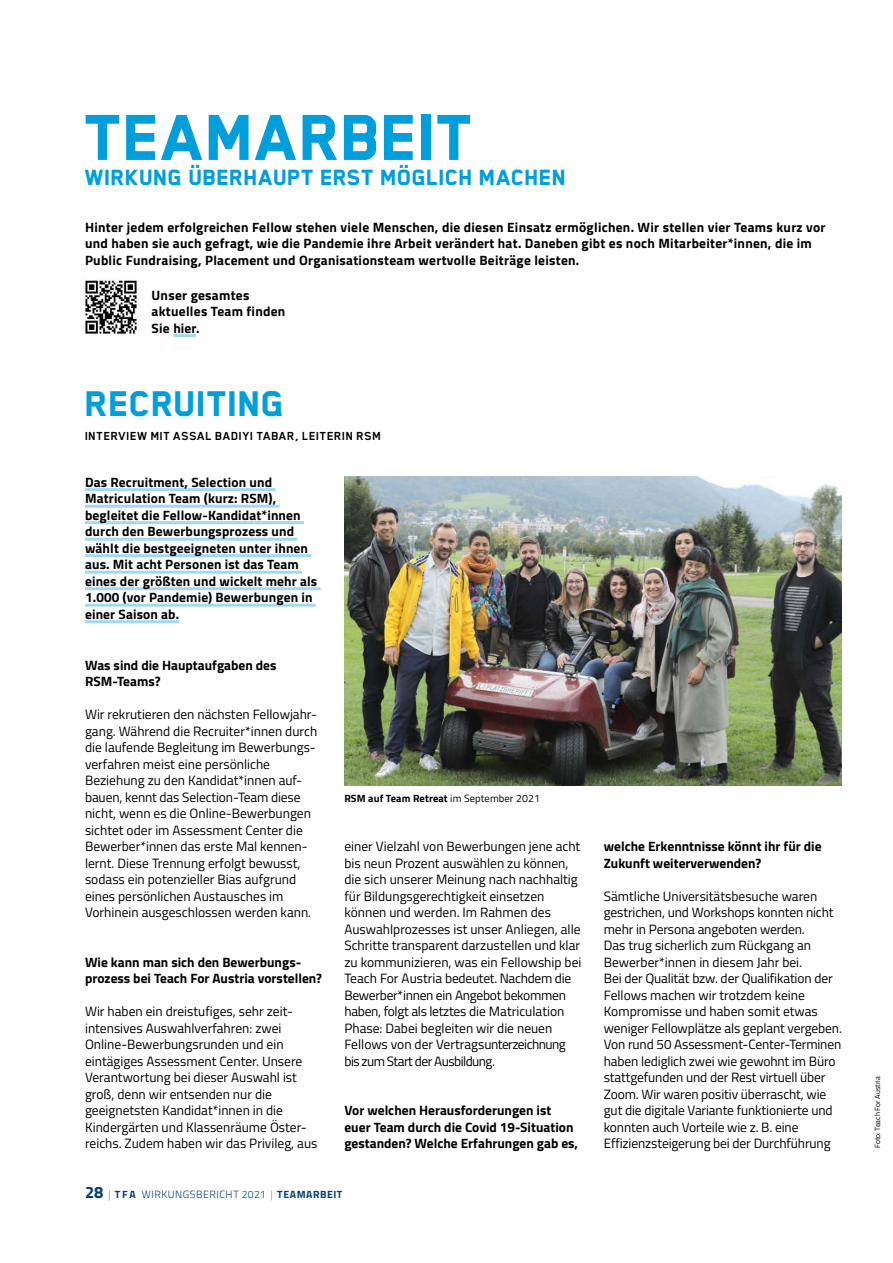
<style>
.page{position:relative;width:893px;height:1263px;background:#fff}
.page>*{position:absolute;margin:0;border:0;box-sizing:border-box;transform-origin:0 0}
.headline{font:800 75px "Blender Pro";letter-spacing:.005em;color:#009edb}
.headline-2{font:800 41.25px "Blender Pro";letter-spacing:-.005em;color:#009edb}
.headline-3{font:800 25.5px "Blender Pro";letter-spacing:.005em;color:#009edb}
.Copy{font:13.5px/16.5px "Titillium Web";color:#000}
.Copy-2{font:700 13.5px/16.5px "Titillium Web";letter-spacing:.01em;color:#000}
.Headline_2{font:700 13.5px "Blender Pro";letter-spacing:.025em;color:#000}
.t1{font:300 10.5px "Titillium Web";letter-spacing:.05em;color:#003e7b}
.Copy-3{font:700 10.5px "Titillium Web";letter-spacing:.01em;color:#000}
.Copy-4{font:7.5px "Titillium Web";color:#000}
.s1{font-weight:400}
.s2{font-weight:700;font-size:16.5px}
.s3{font-weight:100}
.s4{font-weight:700}
</style>
<div class="page">
<hr style="left:173px;top:334px;width:23px;height:3px;background:#a1d9f4">
<hr style="left:85px;top:488px;width:190px;height:3px;background:#a1d9f4">
<hr style="left:85px;top:505px;width:195px;height:3px;background:#a1d9f4">
<hr style="left:85px;top:521px;width:219px;height:3px;background:#a1d9f4">
<hr style="left:85px;top:538px;width:212px;height:3px;background:#a1d9f4">
<hr style="left:85px;top:554px;width:226px;height:3px;background:#a1d9f4">
<hr style="left:85px;top:571px;width:217px;height:3px;background:#a1d9f4">
<hr style="left:85px;top:587px;width:236px;height:3px;background:#a1d9f4">
<hr style="left:85px;top:604px;width:231px;height:3px;background:#a1d9f4">
<hr style="left:85px;top:620px;width:94px;height:3px;background:#a1d9f4">
<img style="left:85px;top:280px;width:52px;height:54px">
<img style="left:344px;top:476px;width:498px;height:309px">
<p class="headline" style="left:85px;top:97px;width:391px">TEAMARBEIT</p>
<p class="headline-3" style="left:85px;top:164px;width:483px">WIRKUNG ÜBERHAUPT ERST MÖGLICH MACHEN</p>
<p class="Copy-2" style="left:85px;top:218px;width:742px">Hinter jedem erfolgreichen Fellow stehen viele Menschen, die diesen Einsatz ermöglichen. Wir stellen vier Teams kurz vor und haben sie auch gefragt, wie die Pandemie ihre Arbeit verändert hat. Daneben gibt es noch Mitarbeiter*innen, die im<br>Public Fundraising, Placement und Organisationsteam wertvolle Beiträge leisten.</p>
<p class="Copy-2" style="left:152px;top:286px;width:135px">Unser gesamtes aktuelles Team finden<br>Sie hier.</p>
<p class="headline-2" style="left:85px;top:381px;width:201px">RECRUITING</p>
<p class="Headline_2" style="left:85px;top:428px;width:298px">INTERVIEW MIT ASSAL BADIYI TABAR, LEITERIN RSM</p>
<p class="Copy-2" style="left:85px;top:473px;width:234px">Das Recruitment, Selection und Matriculation Team (kurz: RSM), begleitet die Fellow-Kandidat*innen durch den Bewerbungsprozess und wählt die bestgeeigneten unter ihnen aus. Mit acht Personen ist das Team eines der größten und wickelt mehr als 1.000 (vor Pandemie) Bewerbungen in einer Saison ab.</p>
<p class="Copy-2" style="left:85px;top:656px;width:193px">Was sind die Hauptaufgaben des<br>RSM-Teams?</p>
<p class="Copy" style="left:85px;top:705px;width:234px">Wir rekrutieren den nächsten Fellowjahr&shy;gang. Während die Recruiter*innen durch die laufende Begleitung im Bewerbungs&shy;verfahren meist eine persönliche Beziehung zu den Kandidat*innen auf-</p>
<p class="Copy" style="left:85px;top:788px;width:228px">bauen, kennt das Selection-Team diese nicht, wenn es die Online-Bewerbungen sichtet oder im Assessment Center die Bewerber*innen das erste Mal kennen&shy;lernt. Diese Trennung erfolgt bewusst, sodass ein potenzieller Bias aufgrund eines persönlichen Austausches im Vorhinein ausgeschlossen werden kann.</p>
<p class="Copy-2" style="left:85px;top:953px;width:239px">Wie kann man sich den Bewerbungs&shy;prozess bei Teach For Austria vorstellen?</p>
<p class="Copy" style="left:85px;top:1002px;width:209px">Wir haben ein dreistufiges, sehr zeit-</p>
<p class="Copy" style="left:85px;top:1019px;width:234px">intensives Auswahlverfahren: zwei Online-Bewerbungsrunden und ein eintägiges Assessment Center. Unsere Verantwortung bei dieser Auswahl ist groß, denn wir entsenden nur die geeignetsten Kandidat*innen in die Kindergärten und Klassenräume Öster&shy;reichs. Zudem haben wir das Privileg, aus</p>
<p class="Copy-3" style="left:344px;top:790px;width:197px">RSM auf Team Retreat <span class="s1">im September 2021</span></p>
<p class="Copy" style="left:344px;top:837px;width:239px">einer Vielzahl von Bewerbungen jene acht bis neun Prozent auswählen zu können, die sich unserer Meinung nach nachhaltig für Bildungsgerechtigkeit einsetzen können und werden. Im Rahmen des Auswahlprozesses ist unser Anliegen, alle Schritte transparent darzustellen und klar zu kommunizieren, was ein Fellowship bei Teach For Austria bedeutet. Nachdem die Bewerber*innen ein Angebot bekommen haben, folgt als letztes die Matriculation Phase: Dabei begleiten wir die neuen Fellows von der Vertragsunterzeichnung bis zum Start der Ausbildung.</p>
<p class="Copy-2" style="left:344px;top:1101px;width:208px">Vor welchen Herausforderungen ist</p>
<p class="Copy-2" style="left:344px;top:1118px;width:235px">euer Team durch die Covid 19-Situation gestanden? Welche Erfahrungen gab es,</p>
<p class="t1" style="left:85px;top:1186px;width:259px"><span class="s2">28</span> <span class="s3">|</span> <span class="s4">TFA</span> WIRKUNGSBERICHT 2021 <span class="s3">|</span> <span class="s4">TEAMARBEIT</span></p>
<p class="Copy-2" style="left:604px;top:837px;width:219px">welche Erkenntnisse könnt ihr für die<br>Zukunft weiterverwenden?</p>
<p class="Copy" style="left:604px;top:887px;width:231px">Sämtliche Universitätsbesuche waren gestrichen, und Workshops konnten nicht mehr in Persona angeboten werden.</p>
<p class="Copy" style="left:604px;top:936px;width:209px">Das trug sicherlich zum Rückgang an<br>Bewerber*innen in diesem Jahr bei.</p>
<p class="Copy" style="left:604px;top:969px;width:240px">Bei der Qualität bzw. der Qualifikation der Fellows machen wir trotzdem keine Kompromisse und haben somit etwas weniger Fellowplätze als geplant vergeben.<br>Von rund 50 Assessment-Center-Terminen haben lediglich zwei wie gewohnt im Büro stattgefunden und der Rest virtuell über Zoom. Wir waren positiv überrascht, wie gut die digitale Variante funktionierte und konnten auch Vorteile wie z. B. eine Effizienzsteigerung bei der Durchführung</p>
<p class="Copy-4" style="left:872px;top:1148px;width:73px;rotate:-90deg">Foto: Teach For Austria</p>
</div>
